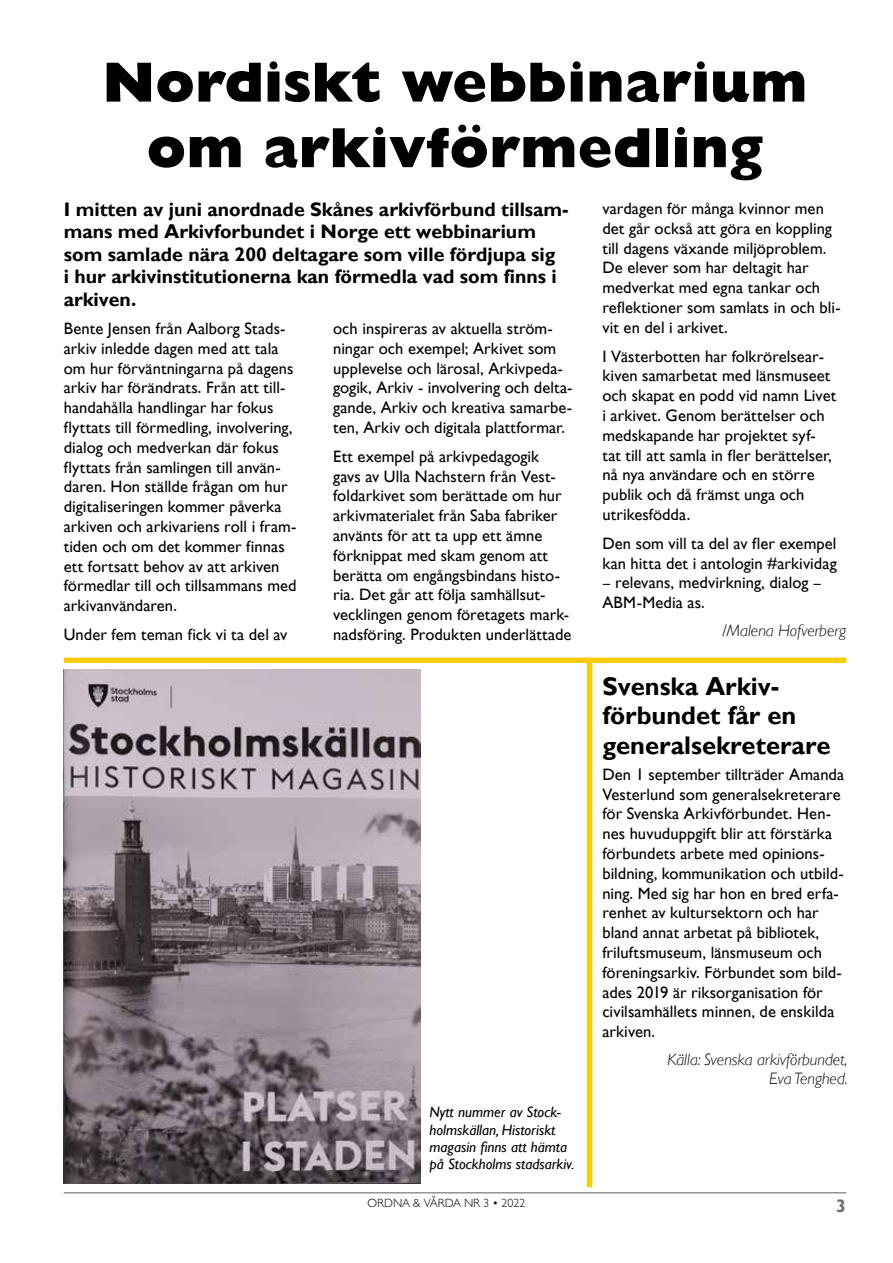
<style>
.page{position:relative;width:893px;height:1263px;background:#fff}
.page>*{position:absolute;margin:0;border:0;box-sizing:border-box;transform-origin:0 0}
.t1{font:800 57px/65.6px "Gill Sans MT Pro";color:#000;text-align:center}
.t2{font:700 25.5px/29.4px "Gill Sans";color:#000}
.t3{font:700 19.5px/22.4px "Gill Sans";color:#000}
.t4{font:700 18px "Gill Sans";color:#706f6f}
.t5{font:16.5px/19.8px "Gill Sans";letter-spacing:.005em;color:#000}
.t6{font:italic 300 16.5px/18.9px "Gill Sans";color:#000;text-align:right}
.t7{font:italic 15px/17.2px "Gill Sans";color:#000}
.t8{font:300 12px "Gill Sans MT Pro";color:#000}
</style>
<div class="page">
<hr style="left:64px;top:1192px;width:782px;height:1px;background:#706f6f">
<div style="left:64px;top:658px;width:782px;height:5px;background:#fc0"></div>
<img style="left:64px;top:669px;width:357px;height:514px">
<div style="left:587px;top:660px;width:5px;height:527px;background:#fc0"></div>
<h1 class="t1" style="left:102px;top:49px;width:707px">Nordiskt webbinarium om arkivförmedling</h1>
<p class="t3" style="left:64px;top:198px;width:506px">I mitten av juni anordnade Skånes arkivförbund tillsam&shy;mans med Arkivforbundet i Norge ett webbinarium som samlade nära 200 deltagare som ville fördjupa sig<br>i hur arkivinstitutionerna kan förmedla vad som finns i arkiven.</p>
<p class="t5" style="left:64px;top:319px;width:234px">Bente Jensen från Aalborg Stads&shy;arkiv inledde dagen med att tala om hur förväntningarna på dagens arkiv har förändrats. Från att till&shy;handahålla handlingar har fokus flyttats till förmedling, involvering, dialog och medverkan där fokus flyttats från samlingen till använ&shy;daren. Hon ställde frågan om hur digitaliseringen kommer påverka arkiven och arkivariens roll i fram&shy;tiden och om det kommer finnas ett fortsatt behov av att arkiven förmedlar till och tillsammans med arkivanvändaren.</p>
<p class="t5" style="left:64px;top:625px;width:225px">Under fem teman fick vi ta del av</p>
<p class="t5" style="left:333px;top:319px;width:241px">och inspireras av aktuella ström&shy;ningar och exempel; Arkivet som upplevelse och lärosal, Arkivpeda&shy;gogik, Arkiv - involvering och delta&shy;gande, Arkiv och kreativa samarbe&shy;ten, Arkiv och digitala plattformar.</p>
<p class="t5" style="left:333px;top:446px;width:240px">Ett exempel på arkivpedagogik<br>gavs av Ulla Nachstern från Vest&shy;foldarkivet som berättade om hur arkivmaterialet från Saba fabriker använts för att ta upp ett ämne förknippat med skam genom att berätta om engångsbindans histo&shy;ria. Det går att följa samhällsut&shy;vecklingen genom företagets mark&shy;nadsföring. Produkten underlättade</p>
<p class="t7" style="left:429px;top:1104px;width:147px">Nytt nummer av Stock&shy;holmskällan, Historiskt magasin finns att hämta på Stockholms stadsarkiv.</p>
<p class="t5" style="left:602px;top:199px;width:240px">vardagen för många kvinnor men det går också att göra en koppling till dagens växande miljöproblem.<br>De elever som har deltagit har medverkat med egna tankar och reflektioner som samlats in och bli&shy;vit en del i arkivet.</p>
<p class="t5" style="left:602px;top:346px;width:235px">I Västerbotten har folkrörelsear&shy;kiven samarbetat med länsmuseet och skapat en podd vid namn Livet i arkivet. Genom berättelser och medskapande har projektet syf&shy;tat till att samla in fler berättelser, nå nya användare och en större publik och då främst unga och utrikesfödda.</p>
<p class="t5" style="left:602px;top:533px;width:236px">Den som vill ta del av fler exempel kan hitta det i antologin #arkividag</p>
<p class="t5" style="left:602px;top:573px;width:221px">– relevans, medvirkning, dialog –<br>ABM-Media as.</p>
<p class="t6" style="left:722px;top:621px;width:125px">/Malena Hofverberg</p>
<h2 class="t2" style="left:602px;top:672px;width:230px">Svenska Arkiv&shy;förbundet får en generalsekreterare</h2>
<p class="t5" style="left:602px;top:764px;width:243px">Den 1 september tillträder Amanda Vesterlund som generalsekreterare för Svenska Arkivförbundet. Hen&shy;nes huvuduppgift blir att förstärka förbundets arbete med opinions&shy;bildning, kommunikation och utbild&shy;ning. Med sig har hon en bred erfa&shy;renhet av kultursektorn och har bland annat arbetat på bibliotek, friluftsmuseum, länsmuseum och föreningsarkiv. Förbundet som bild&shy;ades 2019 är riksorganisation för civilsamhällets minnen, de enskilda arkiven.</p>
<p class="t6" style="left:667px;top:1050px;width:182px">Källa: Svenska arkivförbundet,<br>Eva Tenghed.</p>
<p class="t8" style="left:368px;top:1196px;width:159px">ORDNA &amp; VÅRDA NR 3 • 2022</p>
<p class="t4" style="left:836px;top:1195px;width:11px">3</p>
</div>
